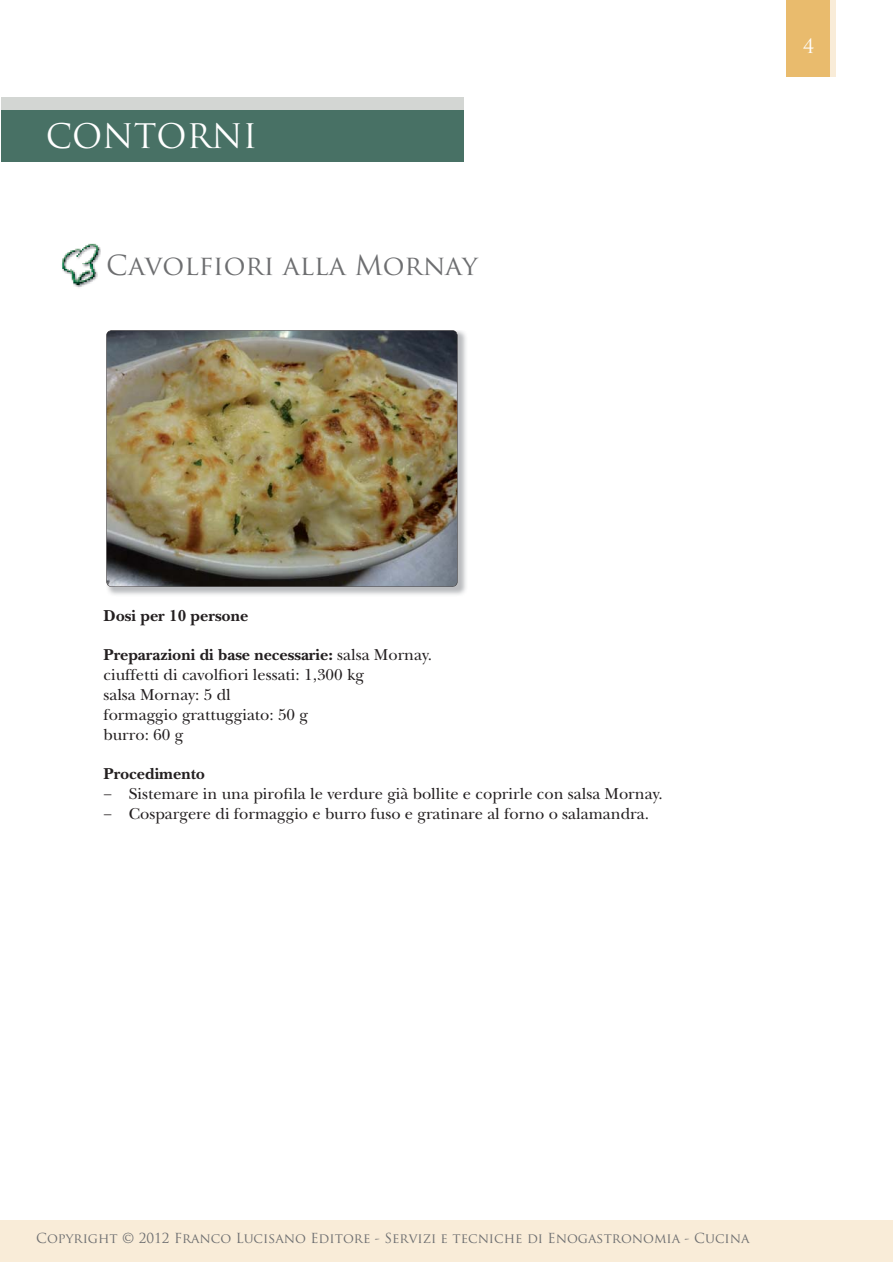
<style>
.page{position:relative;width:893px;height:1263px;background:#fff}
.page>*{position:absolute;margin:0;border:0;box-sizing:border-box;transform-origin:0 0}
.t1{font:33px "Trajan Pro";color:#fff}
.t2{font:27px "Trajan Pro";color:#6d6e70}
.t3{font:19.5px "Trajan Pro";color:#fff}
.t4{font:16.5px/19.8px "New Baskerville";color:#231f20}
.t5{font:700 16.5px "New Baskerville";color:#231f20}
.t6{font:13.5px "Trajan Pro";color:#6d6e70}
.s1{font-weight:700}
</style>
<div class="page">
<div style="left:1px;top:1220px;width:892px;height:42px;background:#f9ecd8"></div>
<div style="left:791px;top:0;width:44px;height:77px;background:#f9ecd8"></div>
<div style="left:787px;top:0;width:43px;height:77px;background:#e9bb6d"></div>
<img style="left:62px;top:243px;width:39px;height:45px">
<div style="left:1px;top:97px;width:462px;height:51px;background:#d3d6d3"></div>
<div style="left:1px;top:111px;width:462px;height:51px;background:#487165"></div>
<img style="left:107px;top:331px;width:359px;height:264px">
<img style="left:106px;top:330px;width:352px;height:257px">
<h1 class="t1" style="left:46px;top:117px;width:213px">CONTORNI</h1>
<h2 class="t2" style="left:106px;top:250px;width:373px">Cavolfiori alla Mornay</h2>
<p class="t5" style="left:103px;top:610px;width:146px">Dosi per 10 persone</p>
<p class="t4" style="left:103px;top:647px;width:330px"><span class="s1">Preparazioni di base necessarie:</span> salsa Mornay. ciuffetti di cavolfiori lessati: 1,300 kg<br>salsa Mornay: 5 dl<br>formaggio grattuggiato: 50 g<br>burro: 60 g</p>
<p class="t5" style="left:103px;top:768px;width:103px">Procedimento</p>
<p class="t4" style="left:103px;top:786px;width:561px">− Sistemare in una pirofila le verdure già bollite e coprirle con salsa Mornay. − Cospargere di formaggio e burro fuso e gratinare al forno o salamandra.</p>
<p class="t3" style="left:803px;top:35px;width:13px">4</p>
<p class="t6" style="left:36px;top:1231px;width:715px">Copyright © 2012 Franco Lucisano Editore - Servizi e tecniche di Enogastronomia - Cucina</p>
</div>
